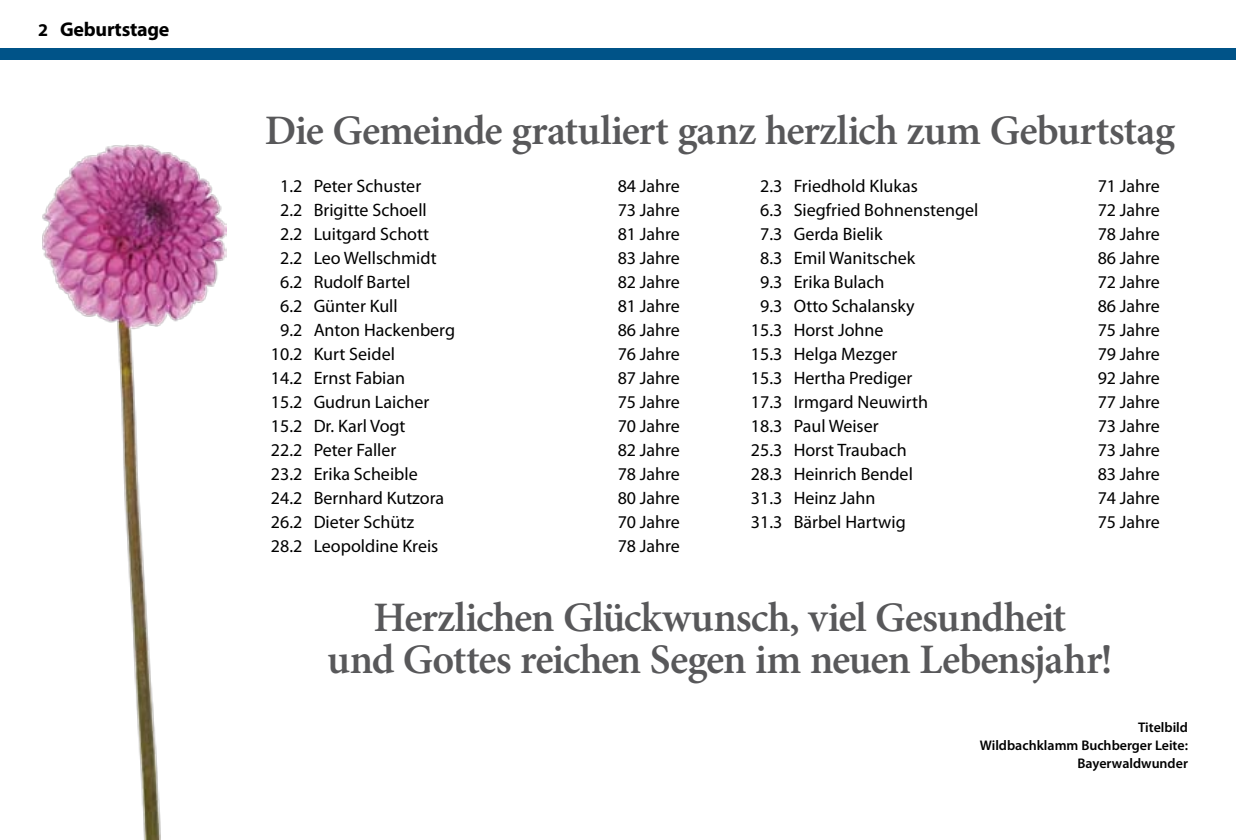
<style>
.page{position:relative;width:1236px;height:840px;background:#fff}
.page>*{position:absolute;margin:0;border:0;box-sizing:border-box;transform-origin:0 0}
.t1{font:600 42px/42px "Minion Pro";letter-spacing:-.025em;color:#58585a;text-align:center}
.t2{font:700 20px "Myriad Pro";letter-spacing:-.01em;color:#000}
.t3{font:18px "Myriad Pro";color:#000}
.t4{font:600 14px/18px "Myriad Pro";color:#000;text-align:right}
.s1{font-size:18px}
</style>
<div class="page">
<div style="left:0;top:48px;width:1236px;height:12px;background:#005388"></div>
<img style="left:42px;top:144px;width:184px;height:696px">
<p class="t2" style="left:38px;top:16px;width:133px"><span class="s1">2</span> Geburtstage</p>
<h1 class="t1" style="left:265px;top:109px;width:912px">Die Gemeinde gratuliert ganz herzlich zum Geburtstag</h1>
<p class="t3" style="left:280px;top:175px;width:143px">1.2 Peter Schuster</p>
<p class="t3" style="left:618px;top:175px;width:64px">84 Jahre</p>
<p class="t3" style="left:280px;top:199px;width:148px">2.2 Brigitte Schoell</p>
<p class="t3" style="left:618px;top:199px;width:64px">73 Jahre</p>
<p class="t3" style="left:280px;top:223px;width:150px">2.2 Luitgard Schott</p>
<p class="t3" style="left:618px;top:223px;width:64px">81 Jahre</p>
<p class="t3" style="left:280px;top:247px;width:158px">2.2 Leo Wellschmidt</p>
<p class="t3" style="left:618px;top:247px;width:64px">83 Jahre</p>
<p class="t3" style="left:280px;top:271px;width:132px">6.2 Rudolf Bartel</p>
<p class="t3" style="left:618px;top:271px;width:64px">82 Jahre</p>
<p class="t3" style="left:280px;top:295px;width:119px">6.2 Günter Kull</p>
<p class="t3" style="left:618px;top:295px;width:64px">81 Jahre</p>
<p class="t3" style="left:280px;top:319px;width:176px">9.2 Anton Hackenberg</p>
<p class="t3" style="left:618px;top:319px;width:64px">86 Jahre</p>
<p class="t3" style="left:271px;top:343px;width:126px">10.2 Kurt Seidel</p>
<p class="t3" style="left:618px;top:343px;width:64px">76 Jahre</p>
<p class="t3" style="left:271px;top:367px;width:136px">14.2 Ernst Fabian</p>
<p class="t3" style="left:618px;top:367px;width:64px">87 Jahre</p>
<p class="t3" style="left:271px;top:391px;width:160px">15.2 Gudrun Laicher</p>
<p class="t3" style="left:618px;top:391px;width:64px">75 Jahre</p>
<p class="t3" style="left:271px;top:415px;width:136px">15.2 Dr. Karl Vogt</p>
<p class="t3" style="left:618px;top:415px;width:64px">70 Jahre</p>
<p class="t3" style="left:271px;top:439px;width:127px">22.2 Peter Faller</p>
<p class="t3" style="left:618px;top:439px;width:64px">82 Jahre</p>
<p class="t3" style="left:271px;top:463px;width:148px">23.2 Erika Scheible</p>
<p class="t3" style="left:618px;top:463px;width:64px">78 Jahre</p>
<p class="t3" style="left:271px;top:487px;width:175px">24.2 Bernhard Kutzora</p>
<p class="t3" style="left:618px;top:487px;width:64px">80 Jahre</p>
<p class="t3" style="left:271px;top:511px;width:145px">26.2 Dieter Schütz</p>
<p class="t3" style="left:618px;top:511px;width:64px">70 Jahre</p>
<p class="t3" style="left:271px;top:535px;width:169px">28.2 Leopoldine Kreis</p>
<p class="t3" style="left:618px;top:535px;width:64px">78 Jahre</p>
<p class="t3" style="left:760px;top:175px;width:159px">2.3 Friedhold Klukas</p>
<p class="t3" style="left:1098px;top:175px;width:64px">71 Jahre</p>
<p class="t3" style="left:760px;top:199px;width:220px">6.3 Siegfried Bohnenstengel</p>
<p class="t3" style="left:1098px;top:199px;width:64px">72 Jahre</p>
<p class="t3" style="left:760px;top:223px;width:124px">7.3 Gerda Bielik</p>
<p class="t3" style="left:1098px;top:223px;width:64px">78 Jahre</p>
<p class="t3" style="left:760px;top:247px;width:157px">8.3 Emil Wanitschek</p>
<p class="t3" style="left:1098px;top:247px;width:64px">86 Jahre</p>
<p class="t3" style="left:760px;top:271px;width:126px">9.3 Erika Bulach</p>
<p class="t3" style="left:1098px;top:271px;width:64px">72 Jahre</p>
<p class="t3" style="left:760px;top:295px;width:156px">9.3 Otto Schalansky</p>
<p class="t3" style="left:1098px;top:295px;width:64px">86 Jahre</p>
<p class="t3" style="left:751px;top:319px;width:134px">15.3 Horst Johne</p>
<p class="t3" style="left:1098px;top:319px;width:64px">75 Jahre</p>
<p class="t3" style="left:751px;top:343px;width:148px">15.3 Helga Mezger</p>
<p class="t3" style="left:1098px;top:343px;width:64px">79 Jahre</p>
<p class="t3" style="left:751px;top:367px;width:163px">15.3 Hertha Prediger</p>
<p class="t3" style="left:1098px;top:367px;width:64px">92 Jahre</p>
<p class="t3" style="left:751px;top:391px;width:179px">17.3 Irmgard Neuwirth</p>
<p class="t3" style="left:1098px;top:391px;width:64px">77 Jahre</p>
<p class="t3" style="left:751px;top:415px;width:129px">18.3 Paul Weiser</p>
<p class="t3" style="left:1098px;top:415px;width:64px">73 Jahre</p>
<p class="t3" style="left:751px;top:439px;width:157px">25.3 Horst Traubach</p>
<p class="t3" style="left:1098px;top:439px;width:64px">73 Jahre</p>
<p class="t3" style="left:751px;top:463px;width:164px">28.3 Heinrich Bendel</p>
<p class="t3" style="left:1098px;top:463px;width:64px">83 Jahre</p>
<p class="t3" style="left:751px;top:487px;width:126px">31.3 Heinz Jahn</p>
<p class="t3" style="left:1098px;top:487px;width:64px">74 Jahre</p>
<p class="t3" style="left:751px;top:511px;width:156px">31.3 Bärbel Hartwig</p>
<p class="t3" style="left:1098px;top:511px;width:64px">75 Jahre</p>
<h1 class="t1" style="left:327px;top:596px;width:787px">Herzlichen Glückwunsch, viel Gesundheit<br>und Gottes reichen Segen im neuen Lebensjahr!</h1>
<p class="t4" style="left:980px;top:718px;width:210px">Titelbild<br>Wildbachklamm Buchberger Leite:<br>Bayerwaldwunder</p>
</div>
